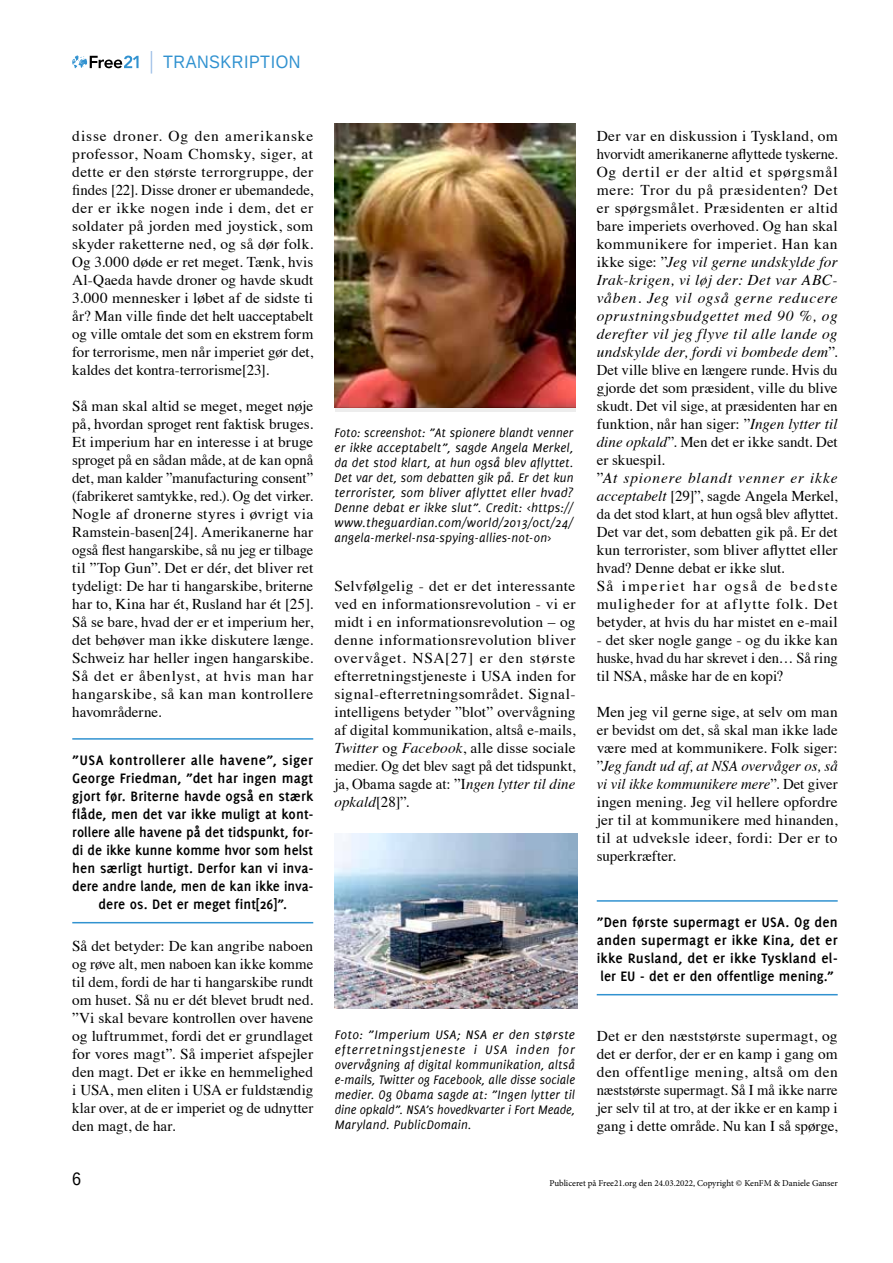
<style>
.page{position:relative;width:893px;height:1263px;background:#fff}
.page>*{position:absolute;margin:0;border:0;box-sizing:border-box;transform-origin:0 0}
.t1{font:18px "Liberation Sans";letter-spacing:.03em;color:#3192d0;scale:.9 1}
.t2{font:18px "Liberation Sans";color:#000;scale:.9 1}
.t3{font:15px/18px "Times";letter-spacing:.005em;color:#000;text-align:justify}
.t4{font:700 15px/18px "Delicious";letter-spacing:.005em;color:#000;text-align:center}
.t5{font:italic 13.5px/15px "Delicious";letter-spacing:.015em;color:#000;text-align:justify}
.t6{font:9px "Minion Pro";color:#000}
.s1{font-style:italic}
</style>
<div class="page">
<svg style="left:72px;top:55px;width:67px;height:13px"></svg>
<svg style="left:151px;top:51px;width:1px;height:23px"></svg>
<hr style="left:72px;top:738px;width:241px;height:2px;background:#3192d0">
<hr style="left:72px;top:922px;width:241px;height:1px;background:#3192d0">
<hr style="left:597px;top:900px;width:241px;height:2px;background:#3192d0">
<hr style="left:597px;top:994px;width:241px;height:1px;background:#3192d0">
<img style="left:334px;top:123px;width:241px;height:284px">
<img style="left:335px;top:834px;width:242px;height:174px">
<p class="t1" style="left:163px;top:51px;width:154px">TRANSKRIPTION</p>
<p class="t3" style="left:72px;top:126px;width:242px">disse droner. Og den amerikanske professor, Noam Chomsky, siger, at dette er den største terrorgruppe, der findes [22]. Disse droner er ubemandede, der er ikke nogen inde i dem, det er soldater på jorden med joystick, som skyder raketterne ned, og så dør folk.<br>Og 3.000 døde er ret meget. Tænk, hvis Al-Qaeda havde droner og havde skudt 3.000 mennesker i løbet af de sidste ti år? Man ville finde det helt uacceptabelt og ville omtale det som en ekstrem form for terrorisme, men når imperiet gør det, kaldes det kontra-terrorisme[23].</p>
<p class="t3" style="left:72px;top:396px;width:242px">Så man skal altid se meget, meget nøje på, hvordan sproget rent faktisk bruges.<br>Et imperium har en interesse i at bruge sproget på en sådan måde, at de kan opnå det, man kalder ”manufacturing consent” (fabrikeret samtykke, red.). Og det virker.<br>Nogle af dronerne styres i øvrigt via Ramstein-basen[24]. Amerikanerne har også flest hangarskibe, så nu jeg er tilbage til ”Top Gun”. Det er dér, det bliver ret tydeligt: De har ti hangarskibe, briterne har to, Kina har ét, Rusland har ét [25].<br>Så se bare, hvad der er et imperium her, det behøver man ikke diskutere længe.<br>Schweiz har heller ingen hangarskibe.<br>Så det er åbenlyst, at hvis man har hangarskibe, så kan man kontrollere havområderne.</p>
<p class="t4" style="left:72px;top:751px;width:242px">”USA kontrollerer alle havene”, siger George Friedman, ”det har ingen magt gjort før. Briterne havde også en stærk flåde, men det var ikke muligt at kont&shy;rollere alle havene på det tidspunkt, for&shy;di de ikke kunne komme hvor som helst hen særligt hurtigt. Derfor kan vi inva&shy;dere andre lande, men de kan ikke inva&shy;dere os. Det er meget fint[26]”.</p>
<p class="t3" style="left:72px;top:936px;width:242px">Så det betyder: De kan angribe naboen og røve alt, men naboen kan ikke komme til dem, fordi de har ti hangarskibe rundt om huset. Så nu er dét blevet brudt ned. ”Vi skal bevare kontrollen over havene og luftrummet, fordi det er grundlaget for vores magt”. Så imperiet afspejler den magt. Det er ikke en hemmelighed i USA, men eliten i USA er fuldstændig klar over, at de er imperiet og de udnytter den magt, de har.</p>
<p class="t5" style="left:334px;top:425px;width:240px">Foto: screenshot: ”At spionere blandt venner er ikke acceptabelt”, sagde Angela Merkel, da det stod klart, at hun også blev aflyttet.<br>Det var det, som debatten gik på. Er det kun terrorister, som bliver aflyttet eller hvad?<br>Denne debat er ikke slut”. Credit: &lt;https:// www.theguardian.com/world/2013/oct/24/ angela-merkel-nsa-spying-allies-not-on&gt;</p>
<p class="t3" style="left:334px;top:576px;width:242px">Selvfølgelig - det er det interessante ved en informationsrevolution - vi er midt i en informationsrevolution – og denne informationsrevolution bliver overvåget. NSA[27] er den største efterretningstjeneste i USA inden for signal-efterretningsområdet. Signal&shy;intelligens betyder ”blot” overvågning af digital kommunikation, altså e-mails, <span class="s1">Twitter</span> og <span class="s1">Facebook</span>, alle disse sociale medier. Og det blev sagt på det tidspunkt, ja, Obama sagde at: ”I<span class="s1">ngen lytter til dine opkald</span>[28]”.</p>
<p class="t3" style="left:597px;top:126px;width:242px;text-align:left">Der var en diskussion i Tyskland, om hvorvidt amerikanerne aflyttede tyskerne.<br>Og dertil er der altid et spørgsmål mere: Tror du på præsidenten? Det er spørgsmålet. Præsidenten er altid bare imperiets overhoved. Og han skal kommunikere for imperiet. Han kan ikke sige: ”<span class="s1">Jeg vil gerne undskylde for Irak-krigen, vi løj der: Det var ABC&shy;våben. Jeg vil også gerne reducere oprustningsbudgettet med 90 %, og derefter vil jeg flyve til alle lande og undskylde der, fordi vi bombede dem</span>”.<br>Det ville blive en længere runde. Hvis du gjorde det som præsident, ville du blive skudt. Det vil sige, at præsidenten har en funktion, når han siger: ”<span class="s1">Ingen lytter til dine opkald</span>”. Men det er ikke sandt. Det er skuespil.<br>”<span class="s1">At spionere blandt venner er ikke acceptabelt</span> [29]”, sagde Angela Merkel, da det stod klart, at hun også blev aflyttet.<br>Det var det, som debatten gik på. Er det kun terrorister, som bliver aflyttet eller hvad? Denne debat er ikke slut.<br>Så imperiet har også de bedste muligheder for at aflytte folk. Det betyder, at hvis du har mistet en e-mail</p>
<p class="t3" style="left:597px;top:630px;width:242px">- det sker nogle gange - og du ikke kan huske, hvad du har skrevet i den… Så ring til NSA, måske har de en kopi?</p>
<p class="t3" style="left:597px;top:702px;width:242px">Men jeg vil gerne sige, at selv om man er bevidst om det, så skal man ikke lade være med at kommunikere. Folk siger: ”<span class="s1">Jeg fandt ud af, at NSA overvåger os, så vi vil ikke kommunikere mere</span>”. Det giver ingen mening. Jeg vil hellere opfordre jer til at kommunikere med hinanden, til at udveksle ideer, fordi: Der er to superkræfter.</p>
<p class="t5" style="left:335px;top:1027px;width:242px">Foto: ”Imperium USA; NSA er den største efterretningstjeneste i USA inden for overvågning af digital kommunikation, altså e-mails, Twitter og Facebook, alle disse sociale medier. Og Obama sagde at: ”Ingen lytter til dine opkald”. NSA’s hovedkvarter i Fort Meade, Maryland. PublicDomain.</p>
<p class="t4" style="left:597px;top:913px;width:242px;text-align:justify">”Den første supermagt er USA. Og den anden supermagt er ikke Kina, det er ikke Rusland, det er ikke Tyskland el&shy;ler EU - det er den offentlige mening.”</p>
<p class="t3" style="left:597px;top:1026px;width:242px">Det er den næststørste supermagt, og det er derfor, der er en kamp i gang om den offentlige mening, altså om den næststørste supermagt. Så I må ikke narre jer selv til at tro, at der ikke er en kamp i gang i dette område. Nu kan I så spørge,</p>
<p class="t2" style="left:72px;top:1168px;width:12px">6</p>
<p class="t6" style="left:549px;top:1177px;width:290px">Publiceret på Free21.org den 24.03.2022, Copyright © KenFM &amp; Daniele Ganser</p>
</div>
